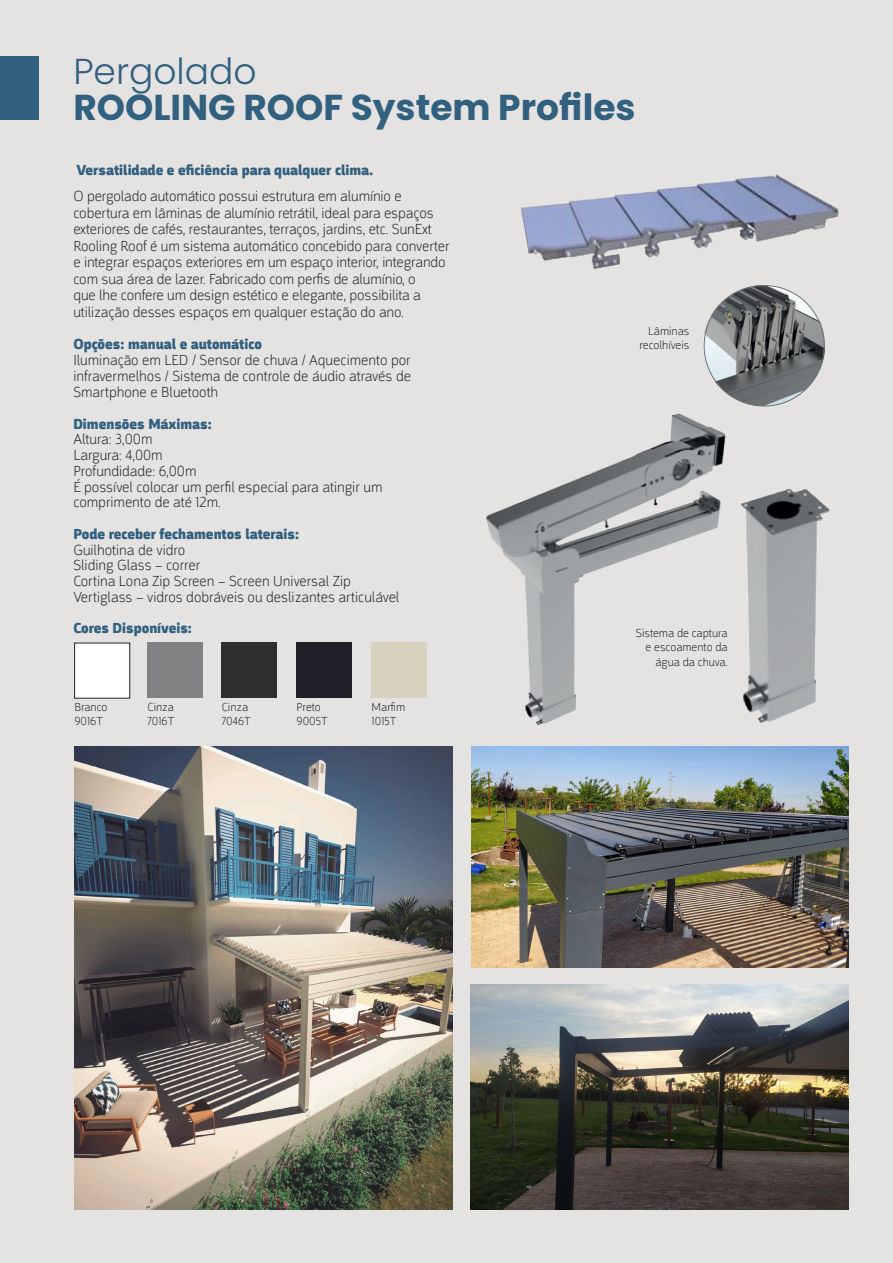
<style>
.page{position:relative;width:893px;height:1263px;background:#e4e3e2}
.page>*{position:absolute;margin:0;border:0;box-sizing:border-box;transform-origin:0 0}
.t1{font:700 36px "Poppins";color:#32607f}
.t2{font:300 36px "Poppins";color:#32607f}
.t3{font:15px/16.5px "Argumentum Regular 10";letter-spacing:-.005em;color:#231f20}
.t4{font:15px "Argumentum Regular 3";color:#32607f}
.t5{font:12px/14.4px "Argumentum Regular 10";color:#231f20;text-align:right}
</style>
<div class="page">
<img style="left:486px;top:413px;width:240px;height:313px">
<img style="left:741px;top:489px;width:89px;height:234px">
<img style="left:520px;top:174px;width:319px;height:95px">
<img style="left:75px;top:747px;width:377px;height:462px">
<img style="left:471px;top:747px;width:378px;height:221px">
<img style="left:470px;top:985px;width:379px;height:224px">
<div style="left:0;top:56px;width:38px;height:64px;background:#32607f"></div>
<div style="left:75px;top:643px;width:55px;height:55px;background:#fff"></div>
<div style="left:74px;top:643px;width:56px;height:55px;border:1px solid #231f20"></div>
<div style="left:372px;top:643px;width:55px;height:55px;background:#d7d2be"></div>
<div style="left:147px;top:643px;width:56px;height:55px;background:#838184"></div>
<div style="left:297px;top:643px;width:55px;height:55px;background:#212028"></div>
<div style="left:222px;top:643px;width:55px;height:55px;background:#2f2f2d"></div>
<img style="left:703px;top:285px;width:122px;height:122px">
<p class="t2" style="left:73px;top:51px;width:185px">Pergolado</p>
<p class="t1" style="left:73px;top:87px;width:564px">ROOLING ROOF System Profiles</p>
<p class="t4" style="left:77px;top:161px;width:298px">Versatilidade e eficiência para qualquer clima.</p>
<p class="t3" style="left:73px;top:188px;width:378px">O pergolado automático possui estrutura em alumínio e cobertura em lâminas de alumínio retrátil, ideal para espaços exteriores de cafés, restaurantes, terraços, jardins, etc. SunExt Rooling Roof é um sistema automático concebido para converter e integrar espaços exteriores em um espaço interior, integrando com sua área de lazer. Fabricado com perfis de alumínio, o<br>que lhe confere um design estético e elegante, possibilita a utilização desses espaços em qualquer estação do ano.</p>
<p class="t4" style="left:73px;top:335px;width:190px">Opções: manual e automático</p>
<p class="t3" style="left:73px;top:352px;width:339px;text-align:justify">Iluminação em LED / Sensor de chuva / Aquecimento por infravermelhos / Sistema de controle de áudio através de Smartphone e Bluetooth</p>
<p class="t4" style="left:73px;top:414px;width:140px">Dimensões Máximas:</p>
<p class="t3" style="left:73px;top:431px;width:81px">Altura: 3,00m</p>
<p class="t3" style="left:73px;top:447px;width:91px">Largura: 4,00m</p>
<p class="t3" style="left:73px;top:462px;width:125px">Profundidade: 6,00m</p>
<p class="t3" style="left:73px;top:479px;width:311px;line-height:15.8px">É possível colocar um perfil especial para atingir um comprimento de até 12m.</p>
<p class="t4" style="left:73px;top:525px;width:227px">Pode receber fechamentos laterais:</p>
<p class="t3" style="left:73px;top:541px;width:113px">Guilhotina de vidro</p>
<p class="t3" style="left:73px;top:557px;width:129px">Sliding Glass – correr</p>
<p class="t3" style="left:73px;top:573px;width:279px">Cortina Lona Zip Screen – Screen Universal Zip</p>
<p class="t3" style="left:73px;top:588px;width:328px">Vertiglass – vidros dobráveis ou deslizantes articulável</p>
<p class="t4" style="left:73px;top:619px;width:120px">Cores Disponíveis:</p>
<p class="t5" style="left:74px;top:699px;width:35px">Branco</p>
<p class="t5" style="left:74px;top:714px;width:30px">9016T</p>
<p class="t5" style="left:147px;top:699px;width:28px">Cinza</p>
<p class="t5" style="left:147px;top:714px;width:28px">7016T</p>
<p class="t5" style="left:222px;top:699px;width:28px">Cinza</p>
<p class="t5" style="left:222px;top:714px;width:31px">7046T</p>
<p class="t5" style="left:297px;top:699px;width:26px">Preto</p>
<p class="t5" style="left:297px;top:714px;width:33px">9005T</p>
<p class="t5" style="left:372px;top:699px;width:35px">Marfim</p>
<p class="t5" style="left:372px;top:714px;width:26px">1015T</p>
<p class="t5" style="left:648px;top:324px;width:43px">Lâminas</p>
<p class="t5" style="left:639px;top:338px;width:51px">recolhíveis</p>
<p class="t5" style="left:636px;top:625px;width:93px">Sistema de captura e escoamento da água da chuva.</p>
</div>
